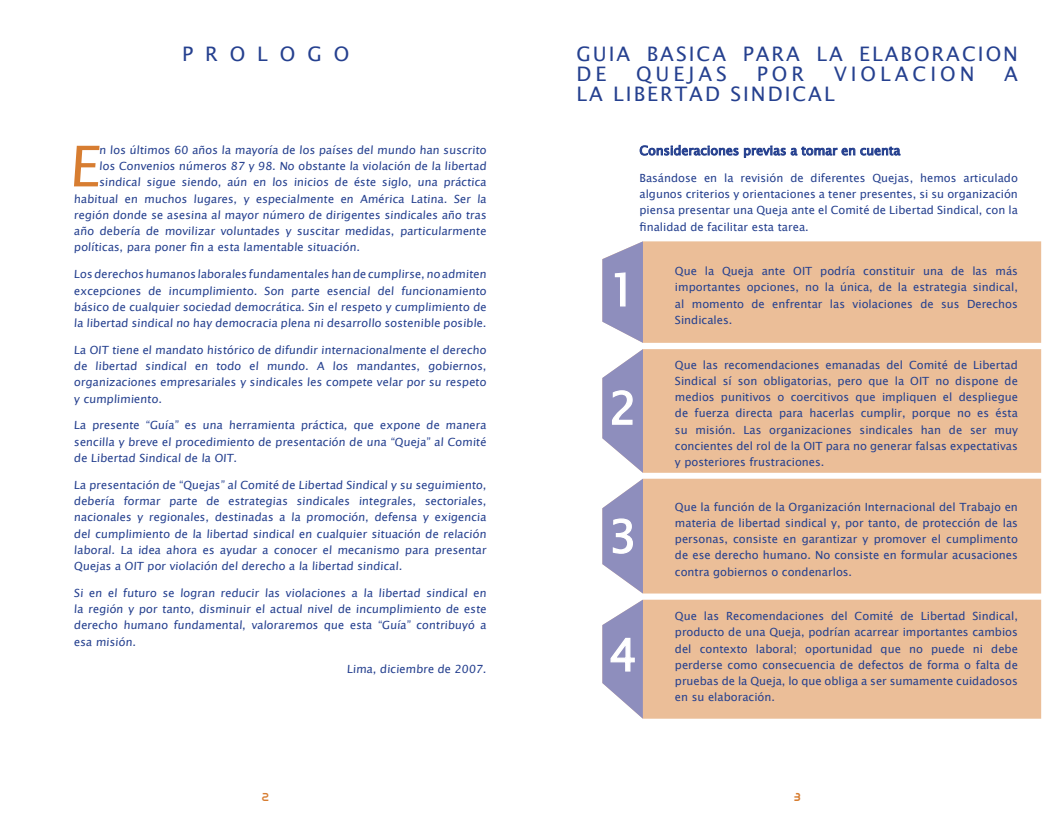
<style>
.page{position:relative;width:1063px;height:815px;background:#fff}
.page>*{position:absolute;margin:0;border:0;box-sizing:border-box;transform-origin:0 0}
.t1{font:56.25px "Lucida Sans Unicode";color:#d77d31}
.t2{font:20px/20px "Lucida Sans Unicode";letter-spacing:.1em;color:#25408f}
.t3{font:20px "Lucida Sans Unicode";letter-spacing:.2em;color:#25408f}
.t4{font:20px "Lucida Sans Unicode";letter-spacing:.6em;color:#25408f}
.t5{font:15px "faucet";color:#d77d31}
.t6{font:12.5px "Lucida Sans Unicode";color:#25408f}
.t7{font:11.25px/16.2px "Lucida Sans Unicode";color:#25408f;text-align:justify}
</style>
<div class="page">
<div style="left:643px;top:349px;width:398px;height:124px;background:#ebbe98"></div>
<div style="left:643px;top:479px;width:398px;height:115px;background:#ebbe98"></div>
<div style="left:643px;top:600px;width:398px;height:119px;background:#ebbe98"></div>
<div style="left:643px;top:241px;width:398px;height:102px;background:#ebbe98"></div>
<svg style="left:640px;top:145px;width:261px;height:13px"></svg>
<svg style="left:602px;top:600px;width:41px;height:119px"></svg>
<svg style="left:602px;top:479px;width:41px;height:115px"></svg>
<svg style="left:602px;top:349px;width:41px;height:124px"></svg>
<svg style="left:602px;top:241px;width:41px;height:102px"></svg>
<h2 class="t4" style="left:182px;top:38px;width:169px">PROLOGO</h2>
<h1 class="t1" style="left:69px;top:122px;width:38px">E</h1>
<p class="t7" style="left:99px;top:142px;width:390px">n los últimos 60 años la mayoría de los países del mundo han suscrito</p>
<p class="t7" style="left:99px;top:158px;width:390px">los Convenios números 87 y 98. No obstante la violación de la libertad</p>
<p class="t7" style="left:99px;top:174px;width:390px">sindical sigue siendo, aún en los inicios de éste siglo, una práctica</p>
<p class="t7" style="left:74px;top:191px;width:415px">habitual en muchos lugares, y especialmente en América Latina. Ser la</p>
<p class="t7" style="left:74px;top:207px;width:415px">región donde se asesina al mayor número de dirigentes sindicales año tras</p>
<p class="t7" style="left:74px;top:223px;width:415px">año debería de movilizar voluntades y suscitar medidas, particularmente</p>
<p class="t7" style="left:74px;top:239px;width:289px">políticas, para poner fin a esta lamentable situación.</p>
<p class="t7" style="left:74px;top:266px;width:415px">Los derechos humanos laborales fundamentales han de cumplirse, no admiten excepciones de incumplimiento. Son parte esencial del funcionamiento básico de cualquier sociedad democrática. Sin el respeto y cumplimiento de la libertad sindical no hay democracia plena ni desarrollo sostenible posible.</p>
<p class="t7" style="left:74px;top:342px;width:415px">La OIT tiene el mandato histórico de difundir internacionalmente el derecho de libertad sindical en todo el mundo. A los mandantes, gobiernos, organizaciones empresariales y sindicales les compete velar por su respeto y cumplimiento.</p>
<p class="t7" style="left:74px;top:417px;width:415px">La presente “Guía” es una herramienta práctica, que expone de manera sencilla y breve el procedimiento de presentación de una “Queja” al Comité de Libertad Sindical de la OIT.</p>
<p class="t7" style="left:74px;top:477px;width:415px">La presentación de “Quejas” al Comité de Libertad Sindical y su seguimiento, debería formar parte de estrategias sindicales integrales, sectoriales, nacionales y regionales, destinadas a la promoción, defensa y exigencia del cumplimiento de la libertad sindical en cualquier situación de relación laboral. La idea ahora es ayudar a conocer el mecanismo para presentar Quejas a OIT por violación del derecho a la libertad sindical.</p>
<p class="t7" style="left:74px;top:585px;width:415px">Si en el futuro se logran reducir las violaciones a la libertad sindical en la región y por tanto, disminuir el actual nivel de incumplimiento de este derecho humano fundamental, valoraremos que esta “Guía” contribuyó a esa misión.</p>
<p class="t7" style="left:347px;top:660px;width:142px">Lima, diciembre de 2007.</p>
<h2 class="t2" style="left:576px;top:44px;width:443px">GUIA BASICA PARA LA ELABORACION<br>DE</h2>
<h2 class="t2" style="left:636px;top:64px;width:93px">QUEJAS</h2>
<h2 class="t2" style="left:757px;top:64px;width:49px">POR</h2>
<h2 class="t3" style="left:834px;top:58px;width:142px">VIOLACION</h2>
<h2 class="t2" style="left:1004px;top:64px;width:15px">A</h2>
<h2 class="t2" style="left:576px;top:84px;width:260px">LA LIBERTAD SINDICAL</h2>
<p class="t6" style="left:640px;top:141px;width:262px">Consideraciones previas a tomar en cuenta</p>
<p class="t7" style="left:640px;top:170px;width:380px">Basándose en la revisión de diferentes Quejas, hemos articulado algunos criterios y orientaciones a tener presentes, si su organización piensa presentar una Queja ante el Comité de Libertad Sindical, con la finalidad de facilitar esta tarea.</p>
<p class="t7" style="left:675px;top:263px;width:344px">Que la Queja ante OIT podría constituir una de las más importantes opciones, no la única, de la estrategia sindical, al momento de enfrentar las violaciones de sus Derechos Sindicales.</p>
<p class="t7" style="left:675px;top:356px;width:344px">Que las recomendaciones emanadas del Comité de Libertad Sindical sí son obligatorias, pero que la OIT no dispone de medios punitivos o coercitivos que impliquen el despliegue de fuerza directa para hacerlas cumplir, porque no es ésta su misión. Las organizaciones sindicales han de ser muy concientes del rol de la OIT para no generar falsas expectativas y posteriores frustraciones.</p>
<p class="t7" style="left:675px;top:499px;width:344px">Que la función de la Organización Internacional del Trabajo en materia de libertad sindical y, por tanto, de protección de las personas, consiste en garantizar y promover el cumplimento de ese derecho humano. No consiste en formular acusaciones contra gobiernos o condenarlos.</p>
<p class="t7" style="left:675px;top:608px;width:344px">Que las Recomendaciones del Comité de Libertad Sindical, producto de una Queja, podrían acarrear importantes cambios del contexto laboral; oportunidad que no puede ni debe perderse como consecuencia de defectos de forma o falta de pruebas de la Queja, lo que obliga a ser sumamente cuidadosos en su elaboración.</p>
<h3 class="t5" style="left:262px;top:788px;width:8px">2</h3>
<h3 class="t5" style="left:795px;top:788px;width:8px">3</h3>
</div>
